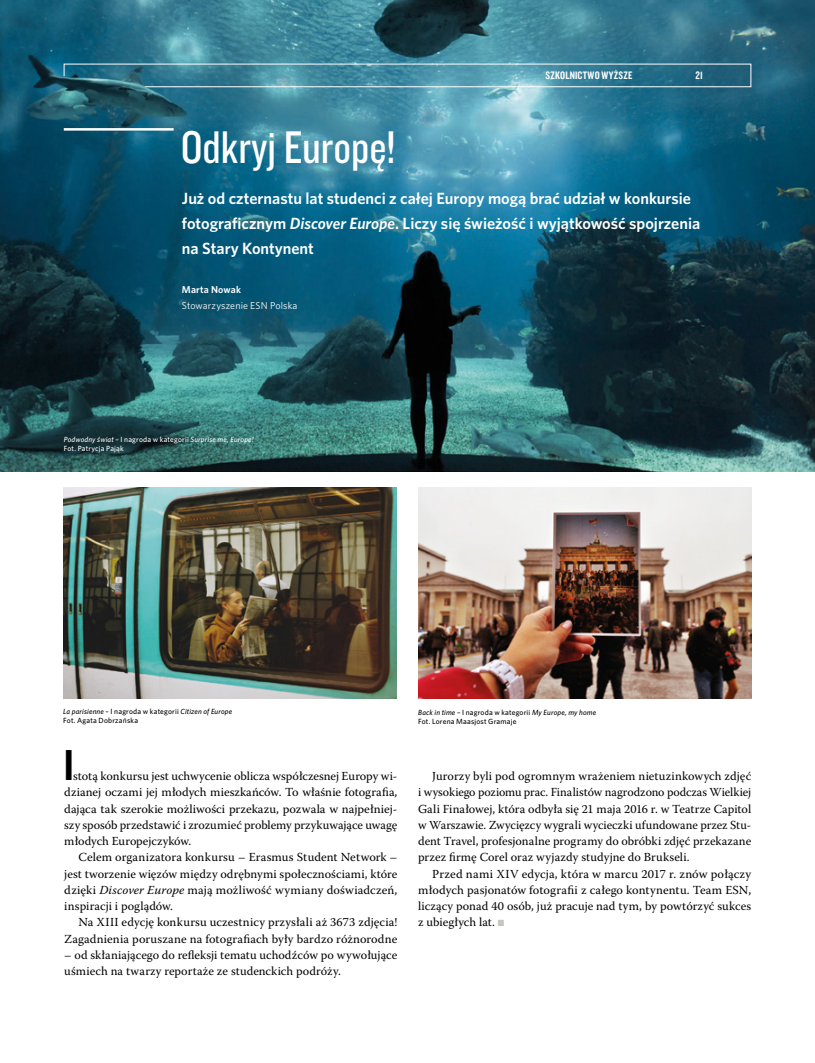
<style>
.page{position:relative;width:815px;height:1063px;background:#fff}
.page>*{position:absolute;margin:0;border:0;box-sizing:border-box;transform-origin:0 0}
.t1{font:47.5px "Knockout 29 Junior Ltweight";color:#fff}
.t2{font:45px "Knockout 49 Liteweight";color:#000}
.t3{font:600 16.25px/25px "Whitney";color:#fff}
.t4{font:12.25px/16.2px "Warnock Pro";letter-spacing:.005em;color:#000;text-align:justify}
.t5{font:11.25px "Knockout 49 Liteweight";letter-spacing:.015em;color:#fff}
.t6{font:10px "Whitney";letter-spacing:.01em;color:#fff}
.t7{font:600 10px "Whitney";letter-spacing:.015em;color:#fff}
.t8{font:500 7.5px/9px "Whitney";letter-spacing:.025em;color:#000}
.t9{font:500 7.5px/9px "Whitney";letter-spacing:.02em;color:#fff}
.s1{font-style:italic}
.s2{font-family:"Knockout 26 Junior Flywght";font-size:13.12px;color:#c6c6bf}
</style>
<div class="page">
<img style="left:0;top:0;width:815px;height:472px">
<svg style="left:63px;top:63px;width:688px;height:24px"></svg>
<hr style="left:64px;top:128px;width:110px;height:3px;background:#fff">
<img style="left:418px;top:487px;width:333px;height:212px">
<img style="left:63px;top:487px;width:334px;height:212px">
<p class="t5" style="left:546px;top:68px;width:88px">SZKOLNICTWO WYŻSZE</p>
<p class="t5" style="left:695px;top:68px;width:9px">21</p>
<h1 class="t1" style="left:181px;top:116px;width:216px">Odkryj Europę!</h1>
<h3 class="t3" style="left:182px;top:185px;width:520px">Już od czternastu lat studenci z całej Europy mogą brać udział w konkursie fotograficznym <span class="s1">Discover Europe</span>. Liczy się świeżość i wyjątkowość spojrzenia na Stary Kontynent</h3>
<p class="t7" style="left:182px;top:282px;width:61px">Marta Nowak</p>
<p class="t6" style="left:182px;top:299px;width:117px">Stowarzyszenie ESN Polska</p>
<p class="t9" style="left:64px;top:435px;width:192px"><span class="s1">Podwodny świat</span> – I nagroda w kategorii <span class="s1">Surprise me, Europe!<br></span>Fot. Patrycja Pająk</p>
<p class="t8" style="left:63px;top:707px;width:171px"><span class="s1">La parisienne</span> – I nagroda w kategorii <span class="s1">Citizen of Europe<br></span>Fot. Agata Dobrzańska</p>
<h2 class="t2" style="left:64px;top:737px;width:11px">I</h2>
<p class="t4" style="left:64px;top:768px;width:335px;text-indent:9px">stotą konkursu jest uchwycenie oblicza współczesnej Europy wi&shy;dzianej oczami jej młodych mieszkańców. To właśnie fotografia, dająca tak szerokie możliwości przekazu, pozwala w najpełniej&shy;szy sposób przedstawić i zrozumieć problemy przykuwające uwagę młodych Europejczyków.</p>
<p class="t4" style="left:64px;top:849px;width:335px;text-indent:14px">Celem organizatora konkursu – Erasmus Student Network – jest tworzenie więzów między odrębnymi społecznościami, które dzięki <span class="s1">Discover Europe</span> mają możliwość wymiany doświadczeń, inspiracji i poglądów.</p>
<p class="t4" style="left:64px;top:914px;width:335px;text-align:right">Na XIII edycję konkursu uczestnicy przysłali aż 3673 zdjęcia!<br>Zagadnienia poruszane na fotografiach były bardzo różnorodne</p>
<p class="t4" style="left:64px;top:946px;width:335px">– od skłaniającego do refleksji tematu uchodźców po wywołujące uśmiech na twarzy reportaże ze studenckich podróży.</p>
<p class="t8" style="left:418px;top:708px;width:180px"><span class="s1">Back in time</span> – I nagroda w kategorii <span class="s1">My Europe, my home<br></span>Fot. Lorena Maasjost Gramaje</p>
<p class="t4" style="left:418px;top:768px;width:335px;text-indent:14px">Jurorzy byli pod ogromnym wrażeniem nietuzinkowych zdjęć i wysokiego poziomu prac. Finalistów nagrodzono podczas Wielkiej Gali Finałowej, która odbyła się 21 maja 2016 r. w Teatrze Capitol w Warszawie. Zwycięzcy wygrali wycieczki ufundowane przez Stu&shy;dent Travel, profesjonalne programy do obróbki zdjęć przekazane przez firmę Corel oraz wyjazdy studyjne do Brukseli.</p>
<p class="t4" style="left:418px;top:865px;width:335px;text-indent:14px">Przed nami XIV edycja, która w marcu 2017 r. znów połączy młodych pasjonatów fotografii z całego kontynentu. Team ESN, liczący ponad 40 osób, już pracuje nad tym, by powtórzyć sukces z ubiegłych lat. <span class="s2">•</span></p>
</div>
